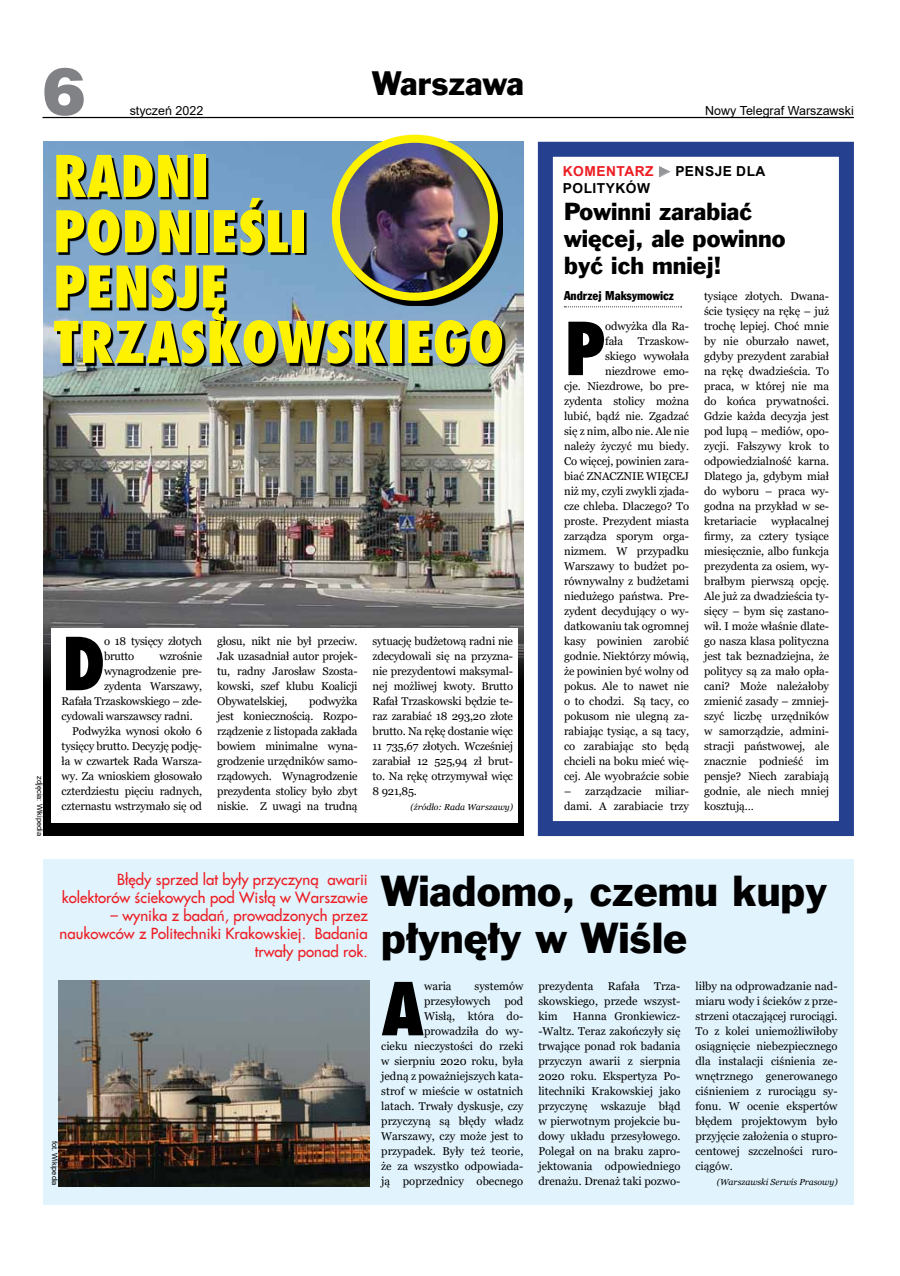
<style>
.page{position:relative;width:900px;height:1276px;background:#fff}
.page>*{position:absolute;margin:0;border:0;box-sizing:border-box;transform-origin:0 0}
.t1{font:800 70.88px "Fujiyama";color:#000}
.t2{font:65px "Swis 721 Blk EU";color:#808285}
.t3{font:800 55.75px/55.2px "Fujiyama";color:#fff200}
.t4{font:39.62px/47.5px "Frank Goth EU";color:#000}
.t5{font:31px "Frank Goth EU";color:#000}
.t6{font:22.5px/27px "Frank Goth EU";color:#000}
.t7{font:15px/18px "Fujiyama 2";color:#ed1d24;text-align:right}
.t8{font:700 13.75px/16.5px "Arial";letter-spacing:.035em;color:#000}
.t9{font:12.5px "Arial";color:#000}
.t10{font:12.5px "Frank Goth Cn EU";color:#000}
.t11{font:11.25px/15px "Georgia";letter-spacing:-.005em;color:#000;text-align:justify}
.t12{font:italic 8.75px "Georgia";color:#000}
.t13{font:7.5px "Arial";color:#000}
.s1{color:#ed1d24}
.s2{font-family:"Impact";font-weight:400;color:#939598}
</style>
<div class="page">
<hr style="left:43px;top:117px;width:811px;height:1px;background:#000">
<div style="left:43px;top:142px;width:480px;height:694px;background:#000"></div>
<img style="left:43px;top:142px;width:480px;height:545px">
<div style="left:43px;top:859px;width:811px;height:346px;background:#e1f4fd"></div>
<div style="left:538px;top:142px;width:316px;height:694px;border:15px solid #25408f"></div>
<svg style="left:659px;top:166px;width:11px;height:11px"></svg>
<svg style="left:564px;top:306px;width:118px;height:1px"></svg>
<svg style="left:57px;top:158px;width:448px;height:208px"></svg>
<div style="left:52px;top:628px;width:466px;height:194px;background:#fff"></div>
<img style="left:59px;top:980px;width:310px;height:206px">
<svg style="left:337px;top:140px;width:166px;height:166px"></svg>
<img style="left:336px;top:139px;width:158px;height:158px;border-radius:79px">
<div style="left:332px;top:135px;width:166px;height:166px;border:8px solid #fff200;border-radius:50%"></div>
<h2 class="t2" style="left:43px;top:50px;width:44px">6</h2>
<h3 class="t5" style="left:372px;top:64px;width:153px">Warszawa</h3>
<p class="t9" style="left:130px;top:102px;width:75px">styczeń 2022</p>
<p class="t9" style="left:705px;top:102px;width:150px">Nowy Telegraf Warszawski</p>
<h3 class="t3" style="left:53px;top:147px;width:453px">RADNI<br>PODNIEŚLI<br>PENSJĘ<br>TRZASKOWSKIEGO</h3>
<p class="t13" style="left:45px;top:776px;width:62px;rotate:90deg">zdjęcia: Wikipedia</p>
<h1 class="t1" style="left:62px;top:616px;width:38px">D</h1>
<p class="t11" style="left:104px;top:634px;width:100px">o 18 tysięcy złotych brutto</p>
<p class="t11" style="left:159px;top:649px;width:44px">wzrośnie</p>
<p class="t11" style="left:104px;top:664px;width:100px">wynagrodzenie pre-</p>
<p class="t11" style="left:104px;top:679px;width:100px">zydenta Warszawy,</p>
<p class="t11" style="left:62px;top:694px;width:142px">Rafała Trzaskowskiego – zde-</p>
<p class="t11" style="left:62px;top:709px;width:133px">cydowali warszawscy radni.</p>
<p class="t11" style="left:72px;top:724px;width:131px">Podwyżka wynosi około 6</p>
<p class="t11" style="left:62px;top:739px;width:142px">tysięcy brutto. Decyzję podję-</p>
<p class="t11" style="left:62px;top:754px;width:142px">ła w czwartek Rada Warsza-</p>
<p class="t11" style="left:62px;top:769px;width:142px">wy. Za wnioskiem głosowało</p>
<p class="t11" style="left:62px;top:784px;width:142px">czterdziestu pięciu radnych,</p>
<p class="t11" style="left:62px;top:799px;width:142px">czternastu wstrzymało się od</p>
<p class="t11" style="left:217px;top:634px;width:142px">głosu, nikt nie był przeciw.<br>Jak uzasadniał autor projek&shy;tu, radny Jarosław Szosta&shy;kowski, szef klubu Koalicji Obywatelskiej,</p>
<p class="t11" style="left:217px;top:694px;width:142px;text-indent:92px">podwyżka jest koniecznością. Rozpo&shy;rządzenie z listopada zakłada bowiem minimalne wyna&shy;grodzenie urzędników samo&shy;rządowych. Wynagrodzenie prezydenta stolicy było zbyt niskie. Z uwagi na trudną</p>
<p class="t11" style="left:373px;top:634px;width:142px">sytuację budżetową radni nie zdecydowali się na przyzna&shy;nie prezydentowi maksymal&shy;nej możliwej kwoty. Brutto Rafał Trzaskowski będzie te&shy;raz zarabiać 18 293,20 złote brutto. Na rękę dostanie więc 11 735,67 złotych. Wcześniej zarabiał 12 525,94 zł brut&shy;to. Na rękę otrzymywał więc 8 921,85.</p>
<p class="t12" style="left:411px;top:801px;width:104px">(źródło: Rada Warszawy)</p>
<p class="t8" style="left:563px;top:163px;width:204px"><span class="s1">KOMENTARZ</span> <span class="s2">►</span> PENSJE DLA<br>POLITYK</p>
<p class="t8" style="left:626px;top:180px;width:23px">ÓW</p>
<h3 class="t6" style="left:564px;top:200px;width:223px">Powinni zarabiać więcej, ale powinno być ich mniej!</h3>
<p class="t10" style="left:564px;top:287px;width:111px">Andrzej Maksymowicz</p>
<h1 class="t1" style="left:564px;top:301px;width:43px">P</h1>
<p class="t11" style="left:605px;top:319px;width:85px">odwyżka dla Ra&shy;fała</p>
<p class="t11" style="left:564px;top:334px;width:127px;text-align:right">Trzaskow-<br>skiego wywołała niezdrowe emo-<br>cje. Niezdrowe, bo pre&shy;zydenta stolicy można lubić, bądź nie. Zgadzać się z nim, albo nie. Ale nie należy życzyć mu biedy.<br>Co więcej, powinien zara&shy;biać ZNACZNIE WIĘCEJ niż my, czyli zwykli zjada&shy;cze chleba. Dlaczego? To proste. Prezydent miasta zarządza sporym orga&shy;nizmem. W przypadku<br>Warszawy to budżet po&shy;równywalny z budżetami niedużego państwa. Pre&shy;zydent decydujący o wy&shy;datkowaniu tak ogromnej kasy powinien zarobić godnie. Niektórzy mówią, że powinien być wolny od pokus. Ale to nawet nie o to chodzi. Są tacy, co pokusom nie ulegną za&shy;rabiając tysiąc, a są tacy, co zarabiając sto będą chcieli na boku mieć wię&shy;cej. Ale wyobraźcie sobie</p>
<p class="t11" style="left:564px;top:784px;width:127px">– zarządzacie miliar&shy;dami. A zarabiacie trzy</p>
<p class="t11" style="left:704px;top:289px;width:127px">tysiące złotych. Dwana&shy;ście tysięcy na rękę – już trochę lepiej. Choć mnie by nie oburzało nawet, gdyby prezydent zarabiał na rękę dwadzieścia. To praca, w której nie ma do końca prywatności.<br>Gdzie każda decyzja jest pod lupą – mediów, opo&shy;zycji. Fałszywy krok to odpowiedzialność karna.<br>Dlatego ja, gdybym miał do wyboru – praca wy&shy;godna na przykład w se&shy;kretariacie</p>
<p class="t11" style="left:704px;top:514px;width:127px;text-indent:67px">wypłacalnej firmy, za cztery tysiące miesięcznie, albo funkcja prezydenta za osiem, wy&shy;brałbym pierwszą opcję.<br>Ale już za dwadzieścia ty&shy;sięcy – bym się zastano&shy;wił. I może właśnie dlate&shy;go nasza klasa polityczna jest tak beznadziejna, że politycy są za mało opła&shy;cani? Może należałoby zmienić zasady – zmniej&shy;szyć liczbę urzędników w samorządzie, admini&shy;stracji państwowej, ale znacznie podnieść im pensje? Niech zarabiają godnie, ale niech mniej kosztują…</p>
<h3 class="t7" style="left:62px;top:870px;width:307px">Błędy sprzed lat były przyczyną awarii kolektorów ściekowych pod Wisłą w Warszawie</h3>
<h3 class="t7" style="left:60px;top:906px;width:310px">– wynika z badań, prowadzonych przez naukowców z Politechniki Krakowskiej. Badania trwały ponad rok.</h3>
<p class="t13" style="left:60px;top:1140px;width:47px;rotate:90deg">fot. Wikipedia</p>
<h3 class="t4" style="left:381px;top:870px;width:447px">Wiadomo, czemu kupy płynęły w Wiśle</h3>
<p class="t11" style="left:381px;top:979px;width:144px;text-align:right">systemów<br>przesyłowych pod<br>Wisłą, która do&shy;prowadziła do wy-<br>cieku nieczystości do rzeki w sierpniu 2020 roku, była jedną z poważniejszych kata&shy;strof w mieście w ostatnich latach. Trwały dyskusje, czy przyczyną są błędy władz<br>Warszawy, czy może jest to przypadek. Były też teorie, że za wszystko odpowiada&shy;ją poprzednicy obecnego</p>
<p class="t11" style="left:538px;top:979px;width:57px">prezydenta</p>
<p class="t11" style="left:608px;top:979px;width:33px">Rafała</p>
<h1 class="t1" style="left:381px;top:961px;width:44px">A</h1>
<p class="t11" style="left:424px;top:979px;width:29px">waria</p>
<p class="t11" style="left:538px;top:979px;width:144px;text-indent:116px">Trza&shy;skowskiego, przede wszyst&shy;kim</p>
<p class="t11" style="left:538px;top:1009px;width:144px;text-indent:35px">Hanna Gronkiewicz--Waltz. Teraz zakończyły się trwające ponad rok badania przyczyn awarii z sierpnia 2020 roku. Ekspertyza Po&shy;litechniki Krakowskiej jako przyczynę wskazuje błąd w pierwotnym projekcie bu&shy;dowy układu przesyłowego.<br>Polegał on na braku zapro&shy;jektowania odpowiedniego drenażu. Drenaż taki pozwo-</p>
<p class="t11" style="left:696px;top:979px;width:144px">liłby na odprowadzanie nad&shy;miaru wody i ścieków z prze&shy;strzeni otaczającej rurociągi.<br>To z kolei uniemożliwiłoby osiągnięcie niebezpiecznego dla instalacji ciśnienia ze&shy;wnętrznego generowanego ciśnieniem z rurociągu sy&shy;fonu. W ocenie ekspertów błędem projektowym było przyjęcie założenia o stupro&shy;centowej szczelności ruro&shy;ciągów.</p>
<p class="t12" style="left:717px;top:1176px;width:122px">(Warszawski Serwis Prasowy)</p>
</div>
